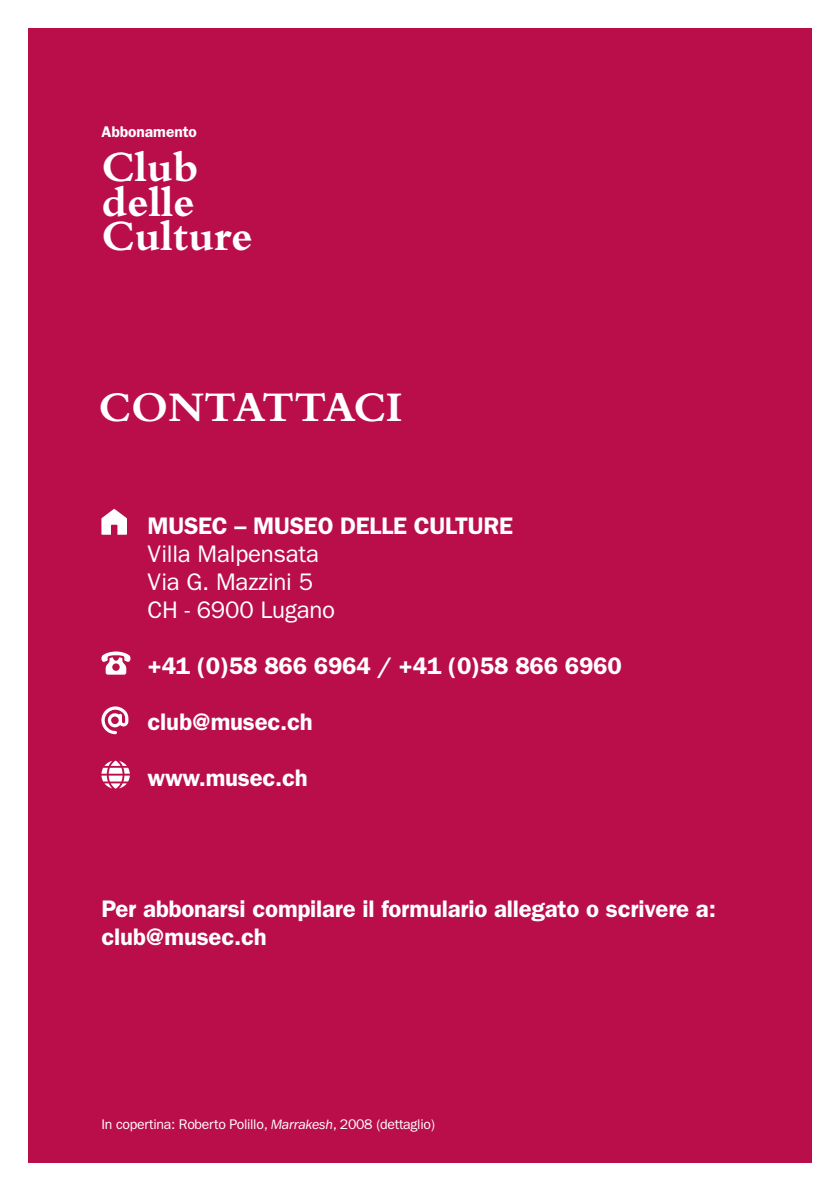
<style>
.page{position:relative;width:840px;height:1191px;background:#fff}
.page>*{position:absolute;margin:0;border:0;box-sizing:border-box;transform-origin:0 0}
.t1{font:700 45px/34.2px "Bembo";color:#fff}
.t2{font:700 44px "Bembo";color:#fff}
.t3{font:600 24px/28px "ITC Franklin Gothic Std";letter-spacing:-.01em;color:#fff}
.t4{font:24px/28px "ITC Franklin Gothic Std";letter-spacing:-.01em;color:#fff}
.t5{font:600 15.6px "ITC Franklin Gothic Std";color:#fff}
.t6{font:14px "ITC Franklin Gothic Std";letter-spacing:-.02em;color:#fff}
.s1{font-style:italic}
</style>
<div class="page">
<div style="left:28px;top:28px;width:783px;height:1134px;background:#b90e49"></div>
<svg style="left:101px;top:706px;width:27px;height:28px"></svg>
<svg style="left:101px;top:651px;width:30px;height:23px"></svg>
<svg style="left:101px;top:760px;width:29px;height:28px"></svg>
<svg style="left:101px;top:509px;width:26px;height:26px"></svg>
<p class="t5" style="left:101px;top:122px;width:97px">Abbonamento</p>
<h1 class="t1" style="left:101px;top:150px;width:153px">Club delle<br>Culture</h1>
<h2 class="t2" style="left:99px;top:383px;width:305px">CONTATTACI</h2>
<p class="t3" style="left:147px;top:512px;width:367px">MUSEC – MUSEO DELLE CULTURE</p>
<p class="t4" style="left:147px;top:540px;width:189px">Villa Malpensata<br>Via G. Mazzini 5<br>CH - 6900 Lugano</p>
<p class="t3" style="left:147px;top:652px;width:475px">+41 (0)58 866 6964 / +41 (0)58 866 6960</p>
<p class="t3" style="left:147px;top:708px;width:167px">club@musec.ch</p>
<p class="t3" style="left:147px;top:764px;width:162px">www.musec.ch</p>
<p class="t3" style="left:101px;top:894px;width:615px">Per abbonarsi compilare il formulario allegato o scrivere a: club@musec.ch</p>
<p class="t6" style="left:101px;top:1115px;width:335px">In copertina: Roberto Polillo, <span class="s1">Marrakesh</span>, 2008 (dettaglio)</p>
</div>
